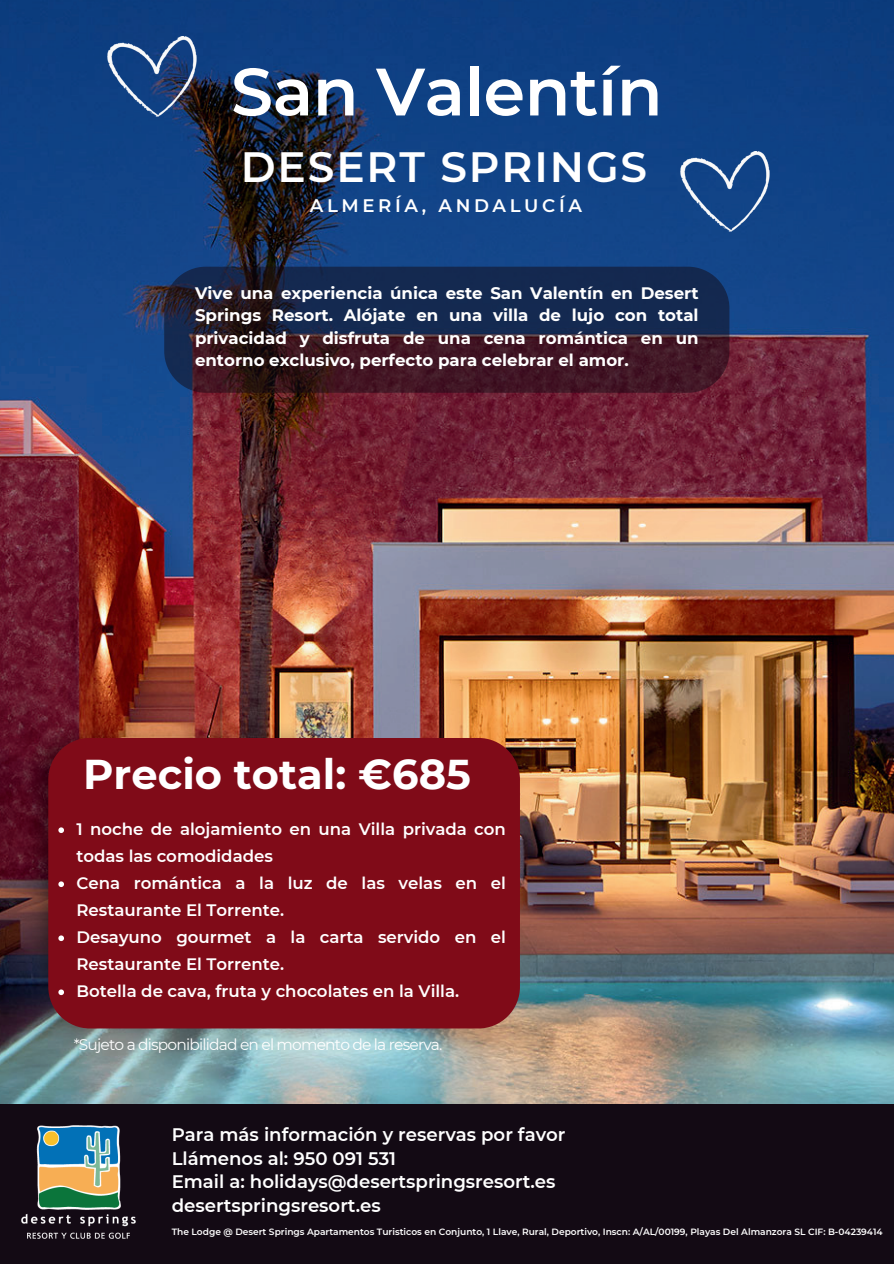
<style>
.page{position:relative;width:894px;height:1264px;background:#fff}
.page>*{position:absolute;margin:0;border:0;box-sizing:border-box;transform-origin:0 0}
.t1{font:600 66.9px "Montserrat";letter-spacing:-.005em;color:#fff}
.t2{font:600 42.3px "Montserrat";letter-spacing:.045em;color:#fff}
.t3{font:700 41.55px "Montserrat";color:#fff}
.t4{font:600 18.15px/23.9px "Montserrat";color:#fff}
.t5{font:600 18.15px "Montserrat";letter-spacing:.2em;color:#fff}
.t6{font:700 16.65px/22.5px "Montserrat";color:#fff;text-align:justify}
.t7{font:600 16.5px/27px "Montserrat";color:#fff}
.t8{font:15.45px "Montserrat";letter-spacing:-.055em;color:#fff}
.t9{font:600 9px "Montserrat";color:#fff}
</style>
<div class="page">
<img style="left:0;top:0;width:893px;height:1104px">
<img style="left:24px;top:721px;width:344px;height:287px">
<div style="left:48px;top:738px;width:471px;height:290px;background:#800b18"></div>
<img style="left:680px;top:151px;width:89px;height:80px">
<svg style="left:58px;top:827px;width:6px;height:6px"></svg>
<svg style="left:58px;top:881px;width:6px;height:6px"></svg>
<svg style="left:58px;top:935px;width:6px;height:6px"></svg>
<svg style="left:58px;top:989px;width:6px;height:6px"></svg>
<img style="left:107px;top:36px;width:89px;height:80px">
<svg style="left:164px;top:267px;width:565px;height:126px;background:#282038"></svg>
<div style="left:0;top:1104px;width:893px;height:159px;background:#130a14"></div>
<img style="left:21px;top:1125px;width:114px;height:112px">
<h1 class="t1" style="left:231px;top:44px;width:433px">San Valentín</h1>
<h2 class="t2" style="left:241px;top:137px;width:408px">DESERT SPRINGS</h2>
<p class="t5" style="left:310px;top:193px;width:274px">ALMERÍA, ANDALUCÍA</p>
<p class="t6" style="left:195px;top:281px;width:505px">Vive una experiencia única este San Valentín en Desert Springs Resort. Alójate en una villa de lujo con total privacidad y disfruta de una cena romántica en un entorno exclusivo, perfecto para celebrar el amor.</p>
<h3 class="t3" style="left:83px;top:744px;width:389px">Precio total: €685</h3>
<p class="t7" style="left:76px;top:815px;width:431px">1 noche de alojamiento en una Villa privada con todas las comodidades<br>Cena romántica a la luz de las velas en el Restaurante El Torrente.<br>Desayuno gourmet a la carta servido en el Restaurante El Torrente.<br>Botella de cava, fruta y chocolates en la Villa.</p>
<p class="t8" style="left:74px;top:1033px;width:370px">*Sujeto a disponibilidad en el momento de la reserva.</p>
<p class="t4" style="left:172px;top:1121px;width:395px">Para más información y reservas por favor Llámenos al: 950 091 531<br>Email a: holidays@desertspringsresort.es desertspringsresort.es</p>
<p class="t9" style="left:172px;top:1225px;width:712px">The Lodge @ Desert Springs Apartamentos Turisticos en Conjunto, 1 Llave, Rural, Deportivo, Inscn: A/AL/00199, Playas Del Almanzora SL CIF: B-04239414</p>
</div>
